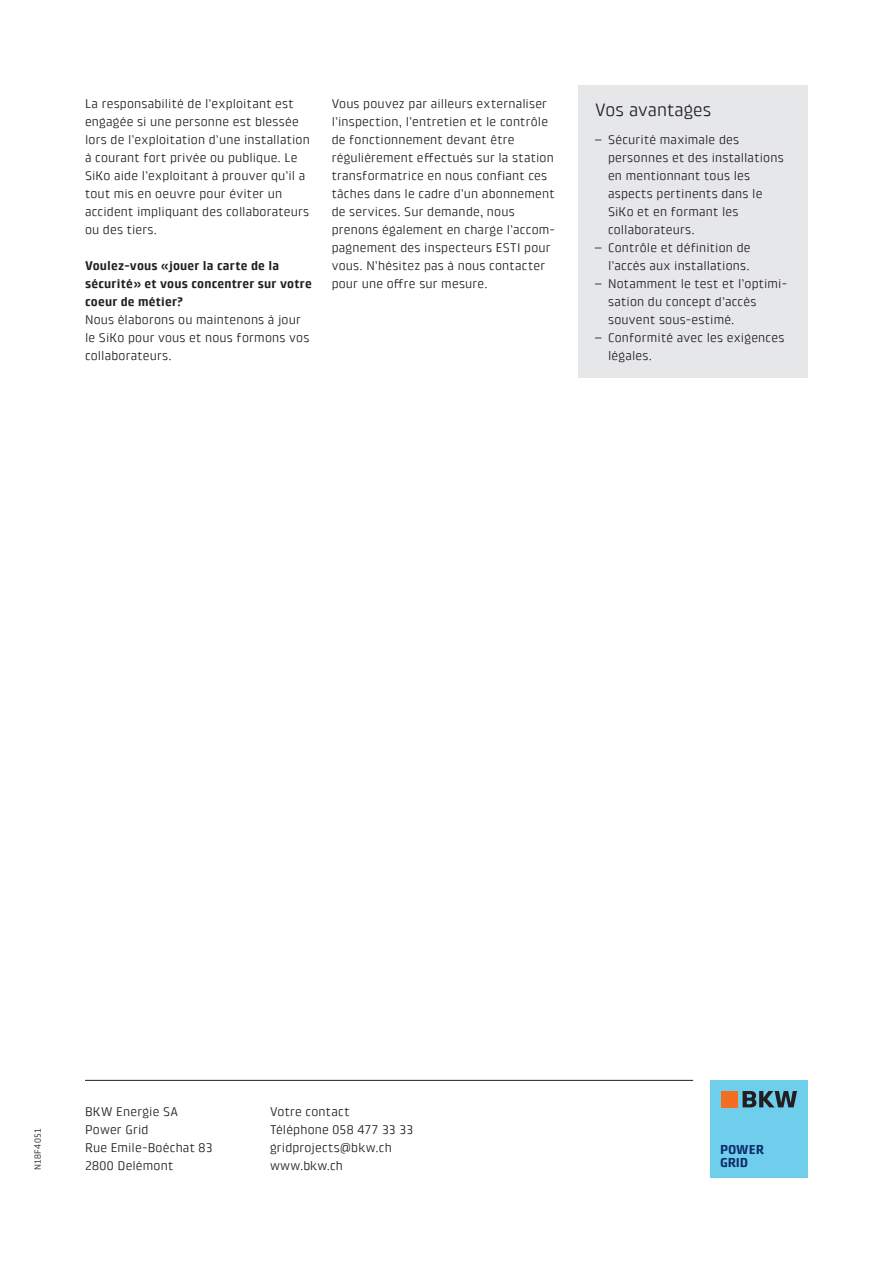
<style>
.page{position:relative;width:893px;height:1263px;background:#fff}
.page>*{position:absolute;margin:0;border:0;box-sizing:border-box;transform-origin:0 0}
.t1{font:18px "Klint Pro";letter-spacing:-.005em;color:#231f20}
.t2{font:700 13.05px/12.8px "Klint Pro";letter-spacing:-.01em;color:#0d2b6d}
.t3{font:12.75px/18px "Klint Pro";letter-spacing:.015em;color:#231f20}
.t4{font:700 12.75px/18px "Klint Pro";letter-spacing:.015em;color:#231f20}
.t5{font:9px "Klint Pro";letter-spacing:.035em;color:#231f20}
</style>
<div class="page">
<div style="left:578px;top:85px;width:230px;height:292px;background:#e6e7e9"></div>
<hr style="left:85px;top:1080px;width:608px;height:1px;background:#231f20">
<div style="left:710px;top:1080px;width:98px;height:98px;background:#6eceeb"></div>
<div style="left:721px;top:1091px;width:16px;height:16px;background:#f36e21"></div>
<svg style="left:743px;top:1091px;width:54px;height:16px"></svg>
<p class="t3" style="left:85px;top:95px;width:226px">La responsabilité de l’exploitant est engagée si une personne est blessée lors de l’exploitation d’une installation à courant fort privée ou publique. Le SiKo aide l’exploitant à prouver qu’il a tout mis en oeuvre pour éviter un accident impliquant des collaborateurs ou des tiers.</p>
<p class="t4" style="left:85px;top:257px;width:228px">Voulez-vous «jouer la carte de la sécurité» et vous concentrer sur votre coeur de métier?</p>
<p class="t3" style="left:85px;top:311px;width:226px">Nous élaborons ou maintenons à jour le SiKo pour vous et nous formons vos collaborateurs.</p>
<p class="t3" style="left:332px;top:95px;width:225px">Vous pouvez par ailleurs externaliser l’inspection, l’entretien et le contrôle de fonctionnement devant être régulièrement effectués sur la station transformatrice en nous confiant ces tâches dans le cadre d’un abonnement de services. Sur demande, nous prenons également en charge l’accom&shy;pagnement des inspecteurs ESTI pour vous. N’hésitez pas à nous contacter pour une offre sur mesure.</p>
<h1 class="t1" style="left:595px;top:100px;width:117px">Vos avantages</h1>
<p class="t3" style="left:608px;top:131px;width:177px;text-indent:-13px">– Sécurité maximale des personnes et des installations en mentionnant tous les aspects pertinents dans le<br>SiKo et en formant les collaborateurs.</p>
<p class="t3" style="left:595px;top:239px;width:157px;text-align:right">– Contrôle et définition de l’accès aux installations.</p>
<p class="t3" style="left:608px;top:275px;width:181px;text-indent:-13px">– Notamment le test et l’optimi&shy;sation du concept d’accès souvent sous-estimé.</p>
<p class="t3" style="left:608px;top:329px;width:178px;text-indent:-13px">– Conformité avec les exigences légales.</p>
<p class="t5" style="left:33px;top:1170px;width:43px;rotate:-90deg">N18F4051</p>
<p class="t3" style="left:85px;top:1103px;width:129px">BKW Energie SA<br>Power Grid<br>Rue Emile-Boéchat 83<br>2800 Delémont</p>
<p class="t3" style="left:270px;top:1103px;width:145px">Votre contact<br>Téléphone 058 477 33 33 gridprojects@bkw.ch www.bkw.ch</p>
<p class="t2" style="left:720px;top:1143px;width:45px">POWER<br>GRID</p>
</div>
